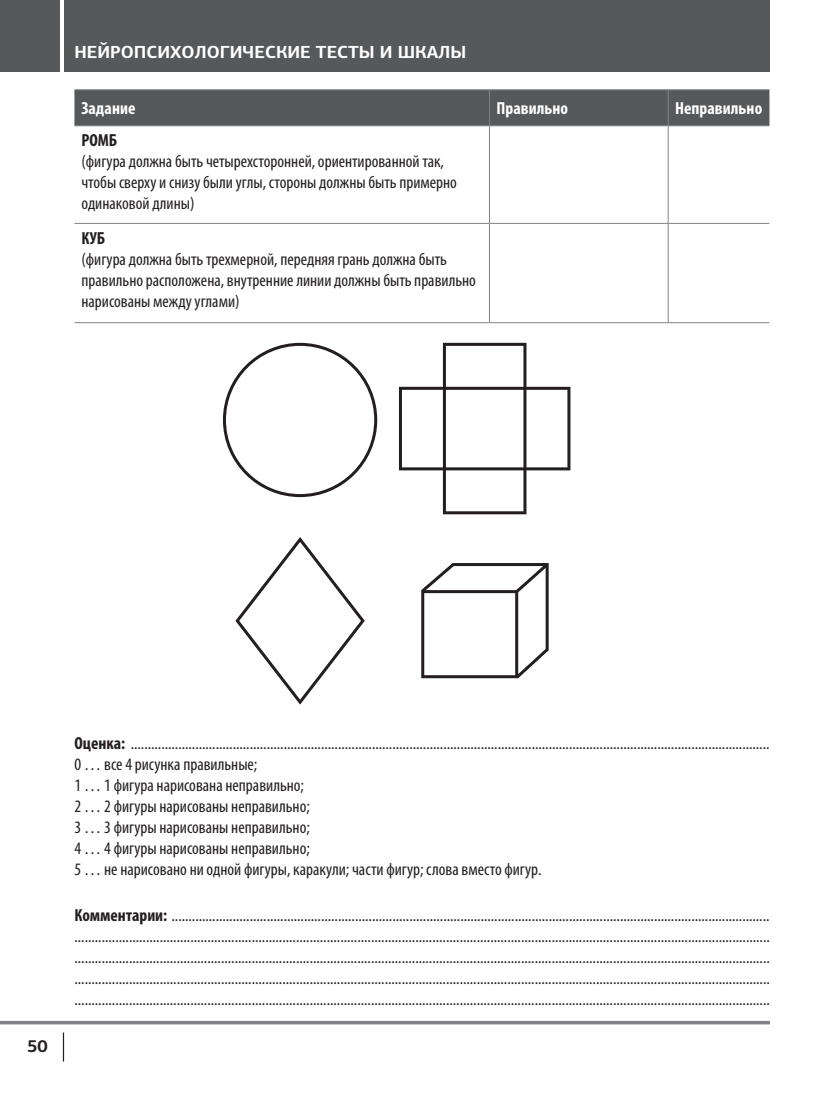
<style>
.page{position:relative;width:834px;height:1117px;background:#fff}
.page>*{position:absolute;margin:0;border:0;box-sizing:border-box;transform-origin:0 0}
.Main_text{font:condensed 17.5px/21px "Myriad Pro";color:#231f20}
.t1{font:700 17.5px "PF Centro Sans Pro";color:#fff}
.Table_header{font:700 condensed 17.5px "Myriad Pro";letter-spacing:.005em;color:#fff}
.t2{font:700 condensed 17.5px "Myriad Pro";color:#231f20}
.t3{font:700 17.5px "PF Centro Sans Pro";color:#231f20}
.s1{font-weight:700}
</style>
<div class="page">
<div style="left:0;top:0;width:769px;height:72px;background:#57585a"></div>
<hr style="left:0;top:1021px;width:769px;height:3px;background:#808285">
<hr style="left:61px;top:0;width:3px;height:134px;background:#fff">
<svg style="left:63px;top:1032px;width:1px;height:29px"></svg>
<div style="left:74px;top:90px;width:695px;height:35px;background:#57585a"></div>
<hr style="left:74px;top:89px;width:415px;height:1px;background:#808285">
<hr style="left:489px;top:89px;width:179px;height:1px;background:#808285">
<hr style="left:489px;top:90px;width:1px;height:35px;background:#808285">
<hr style="left:668px;top:89px;width:101px;height:1px;background:#808285">
<hr style="left:667px;top:90px;width:1px;height:35px;background:#808285">
<hr style="left:74px;top:125px;width:415px;height:1px;background:#808285">
<hr style="left:489px;top:125px;width:179px;height:1px;background:#808285">
<hr style="left:489px;top:126px;width:1px;height:97px;background:#808285">
<hr style="left:668px;top:125px;width:101px;height:1px;background:#808285">
<hr style="left:667px;top:126px;width:1px;height:97px;background:#808285">
<hr style="left:74px;top:223px;width:415px;height:1px;background:#808285">
<hr style="left:489px;top:223px;width:179px;height:1px;background:#808285">
<hr style="left:489px;top:224px;width:1px;height:98px;background:#808285">
<hr style="left:668px;top:223px;width:101px;height:1px;background:#808285">
<hr style="left:667px;top:224px;width:1px;height:98px;background:#808285">
<hr style="left:74px;top:322px;width:415px;height:1px;background:#808285">
<hr style="left:489px;top:322px;width:179px;height:1px;background:#808285">
<hr style="left:668px;top:322px;width:101px;height:1px;background:#808285">
<svg style="left:223px;top:343px;width:347px;height:361px"></svg>
<p class="t1" style="left:74px;top:41px;width:393px">НЕЙРОПСИХОЛОГИЧЕСКИЕ ТЕСТЫ И ШКАЛЫ</p>
<p class="Table_header" style="left:81px;top:98px;width:55px">Задание</p>
<p class="Table_header" style="left:496px;top:98px;width:73px">Правильно</p>
<p class="Table_header" style="left:675px;top:98px;width:88px">Неправильно</p>
<p class="t2" style="left:81px;top:129px;width:37px">РОМБ</p>
<p class="Main_text" style="left:81px;top:150px;width:377px">(фигура должна быть четырехсторонней, ориентированной так, чтобы сверху и снизу были углы, стороны должны быть примерно одинаковой длины)</p>
<p class="t2" style="left:81px;top:227px;width:25px">КУБ</p>
<p class="Main_text" style="left:81px;top:248px;width:396px">(фигура должна быть трехмерной, передняя грань должна быть правильно расположена, внутренние линии должны быть правильно нарисованы между углами)</p>
<p class="t3" style="left:27px;top:1034px;width:22px">50</p>
<p class="Main_text" style="left:74px;top:732px;width:696px"><span class="s1">Оценка:</span> ............................................................................................................................................................................................</p>
<p class="Main_text" style="left:74px;top:753px;width:184px">0 … все 4 рисунка правильные;</p>
<p class="Main_text" style="left:74px;top:774px;width:231px">1 … 1 фигура нарисована неправильно;</p>
<p class="Main_text" style="left:74px;top:795px;width:237px">2 … 2 фигуры нарисованы неправильно;</p>
<p class="Main_text" style="left:74px;top:816px;width:237px">3 … 3 фигуры нарисованы неправильно;</p>
<p class="Main_text" style="left:74px;top:837px;width:237px">4 … 4 фигуры нарисованы неправильно;</p>
<p class="Main_text" style="left:74px;top:858px;width:468px">5 … не нарисовано ни одной фигуры, каракули; части фигур; слова вместо фигур.</p>
<p class="Main_text" style="left:74px;top:903px;width:696px;text-align:justify"><span class="s1">Комментарии:</span> ................................................................................................................................................................................ ............................................................................................................................................................................................................ ............................................................................................................................................................................................................</p>
<p class="Main_text" style="left:74px;top:966px;width:696px">............................................................................................................................................................................................................ ............................................................................................................................................................................................................</p>
</div>
